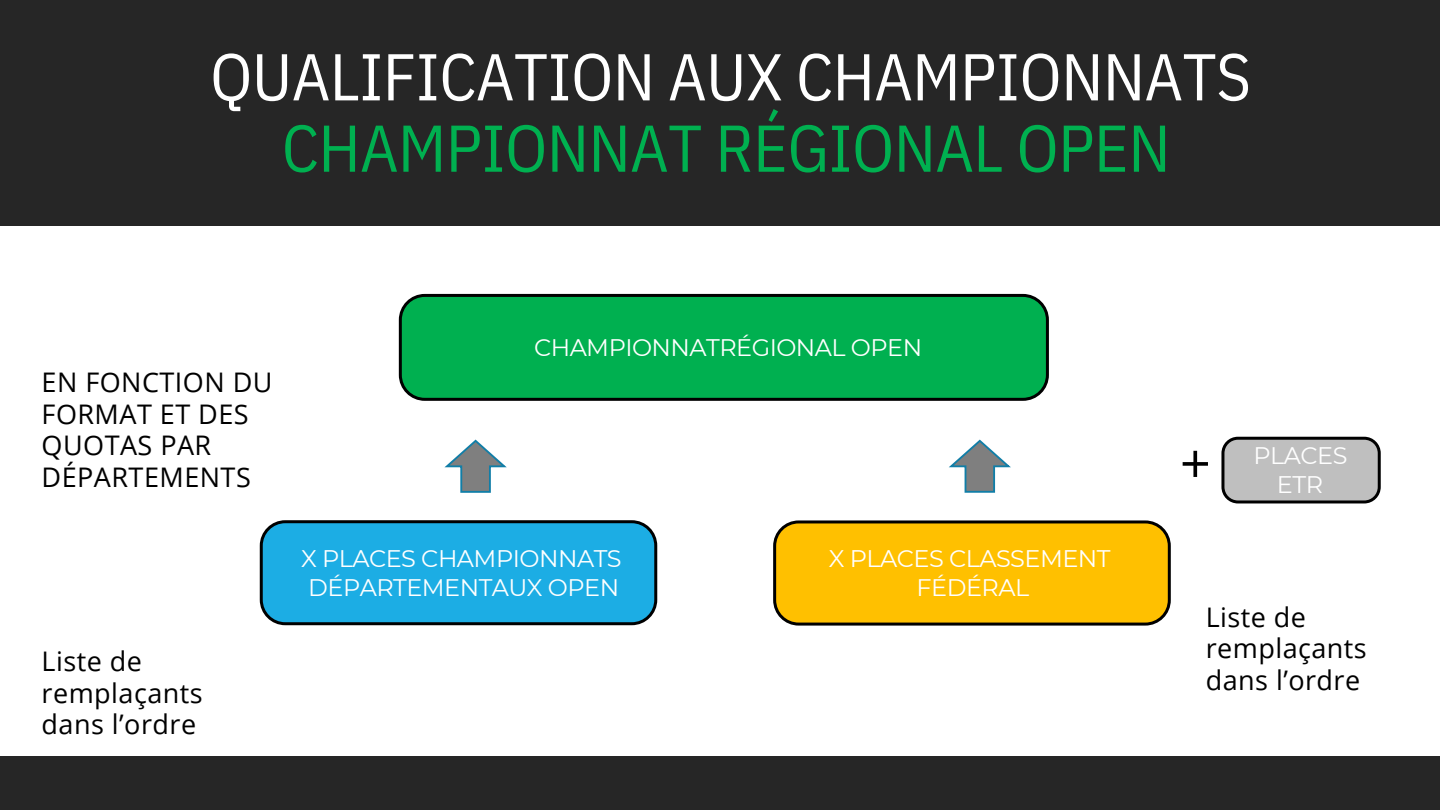
<style>
.page{position:relative;width:1440px;height:810px;background:#fff}
.page>*{position:absolute;margin:0;border:0;box-sizing:border-box;transform-origin:0 0}
.t1{font:66.15px "IBM Plex Sans Cond";letter-spacing:-.005em;color:#fff}
.t2{font:66px "IBM Plex Sans Cond";letter-spacing:-.005em;color:#00b050}
.t3{font:54px "Open Sans";color:#000}
.t4{font:27px/31.5px "Open Sans";letter-spacing:.015em;color:#000}
.t5{font:24px "Montserrat";letter-spacing:-.02em;color:#fff}
</style>
<div class="page">
<div style="left:0;top:0;width:1440px;height:225px;background:#262626"></div>
<div style="left:0;top:756px;width:1440px;height:54px;background:#262626"></div>
<div style="left:400px;top:295px;width:647px;height:104px;background:#00b050;border-radius:24px"></div>
<div style="left:399px;top:294px;width:650px;height:107px;border:3px solid #000;border-radius:24px"></div>
<div style="left:775px;top:522px;width:394px;height:102px;background:#ffc000;border-radius:24px"></div>
<div style="left:773px;top:520px;width:398px;height:106px;border:3px solid #000;border-radius:24px"></div>
<div style="left:1223px;top:438px;width:156px;height:64px;background:#bfbfbf;border-radius:15px"></div>
<div style="left:1221px;top:437px;width:160px;height:66px;border:3px solid #000;border-radius:15px"></div>
<svg style="left:949px;top:439px;width:62px;height:54px"></svg>
<div style="left:261px;top:522px;width:395px;height:102px;background:#1cade4;border-radius:24px"></div>
<div style="left:260px;top:520px;width:397px;height:105px;border:3px solid #000;border-radius:24px"></div>
<svg style="left:444px;top:439px;width:63px;height:54px"></svg>
<p class="t1" style="left:210px;top:33px;width:1042px">QUALIFICATION AUX CHAMPIONNATS</p>
<p class="t2" style="left:282px;top:104px;width:890px">CHAMPIONNAT RÉGIONAL OPEN</p>
<p class="t4" style="left:42px;top:366px;width:232px">EN FONCTION DU<br>FORMAT ET DES<br>QUOTAS PAR<br>DÉPARTEMENTS</p>
<p class="t4" style="left:42px;top:645px;width:163px">Liste de remplaçants dans l’ordre</p>
<p class="t5" style="left:534px;top:333px;width:390px">CHAMPIONNATRÉGIONAL OPEN</p>
<p class="t5" style="left:301px;top:544px;width:322px">X PLACES CHAMPIONNATS</p>
<p class="t5" style="left:829px;top:544px;width:283px">X PLACES CLASSEMENT</p>
<p class="t5" style="left:308px;top:573px;width:312px">DÉPARTEMENTAUX OPEN</p>
<p class="t5" style="left:917px;top:573px;width:114px">FÉDÉRAL</p>
<p class="t3" style="left:1180px;top:425px;width:32px">+</p>
<p class="t5" style="left:1254px;top:441px;width:95px">PLACES</p>
<p class="t5" style="left:1277px;top:470px;width:48px">ETR</p>
<p class="t4" style="left:1206px;top:601px;width:163px">Liste de remplaçants dans l’ordre</p>
</div>
